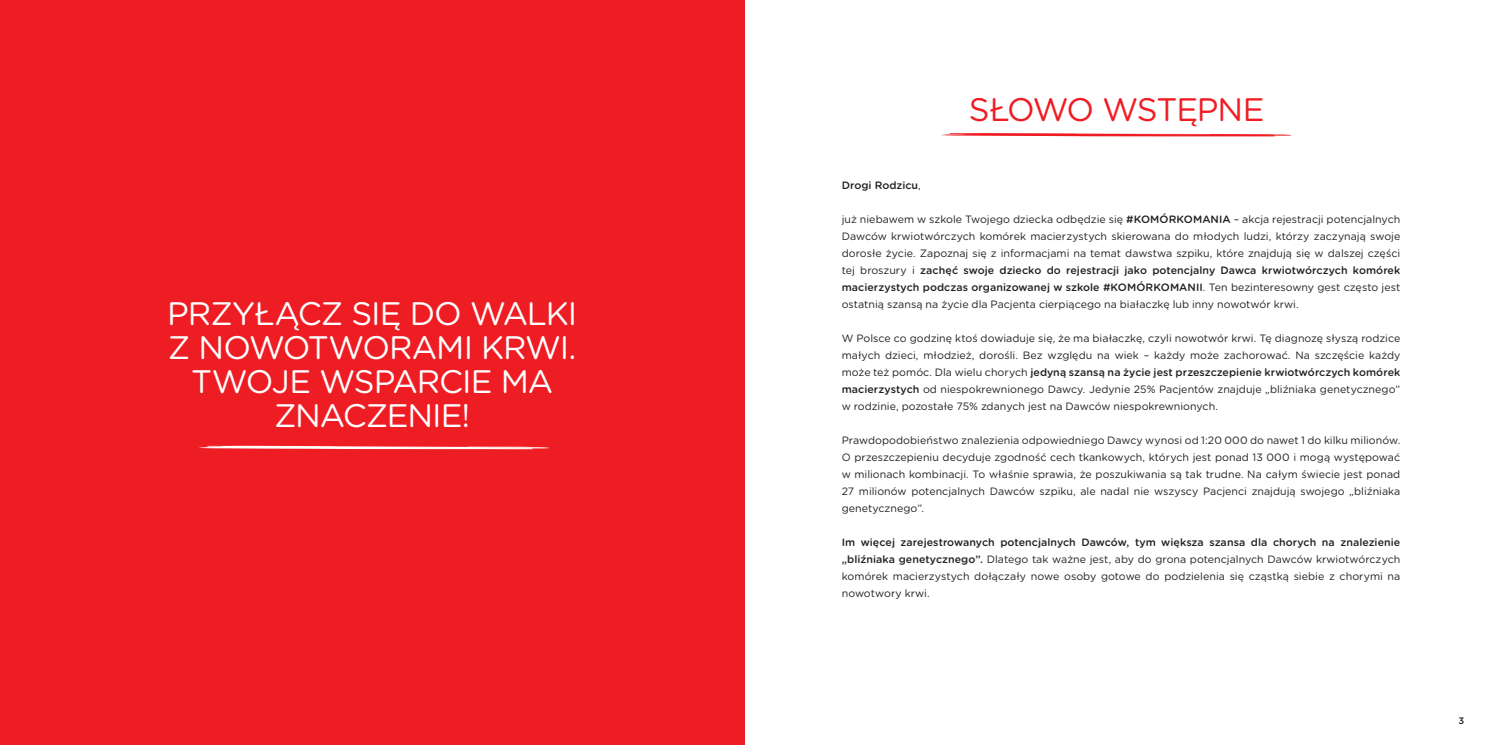
<style>
.page{position:relative;width:1489px;height:745px;background:#fff}
.page>*{position:absolute;margin:0;border:0;box-sizing:border-box;transform-origin:0 0}
.t1{font:32.5px/34px "Gotham Rounded";letter-spacing:-.04em;color:#fff;text-align:center}
.t2{font:32.5px "Gotham Rounded";letter-spacing:-.035em;color:#ee1d23}
.t3{font:10.62px/17px "Gotham Rounded";color:#231f20;text-align:justify}
.t4{font:500 10.62px "Gotham Rounded";letter-spacing:.005em;color:#231f20}
.t5{font:500 9.38px "Gotham Rounded";color:#231f20}
.s1{font-weight:400}
.s2{font-weight:500}
</style>
<div class="page">
<div style="left:0;top:0;width:744px;height:744px;background:#ee1d23"></div>
<svg style="left:941px;top:133px;width:351px;height:3px"></svg>
<svg style="left:199px;top:445px;width:350px;height:4px"></svg>
<h1 class="t1" style="left:167px;top:294px;width:411px">PRZYŁĄCZ SIĘ DO WALKI<br>Z NOWOTWORAMI KRWI.<br>TWOJE WSPARCIE MA<br>ZNACZENIE!</h1>
<h1 class="t2" style="left:968px;top:87px;width:297px">SŁOWO WSTĘPNE</h1>
<p class="t4" style="left:841px;top:177px;width:81px">Drogi Rodzicu<span class="s1">,</span></p>
<p class="t3" style="left:841px;top:210px;width:560px">już niebawem w szkole Twojego dziecka odbędzie się <span class="s2">#KOMÓRKOMANIA</span> – akcja rejestracji potencjalnych Dawców krwiotwórczych komórek macierzystych skierowana do młodych ludzi, którzy zaczynają swoje dorosłe życie. Zapoznaj się z informacjami na temat dawstwa szpiku, które znajdują się w dalszej części tej broszury i <span class="s2">zachęć swoje dziecko do rejestracji jako potencjalny Dawca krwiotwórczych komórek macierzystych podczas organizowanej w szkole #KOMÓRKOMANII</span>. Ten bezinteresowny gest często jest ostatnią szansą na życie dla Pacjenta cierpiącego na białaczkę lub inny nowotwór krwi.</p>
<p class="t3" style="left:841px;top:329px;width:560px">W Polsce co godzinę ktoś dowiaduje się, że ma białaczkę, czyli nowotwór krwi. Tę diagnozę słyszą rodzice małych dzieci, młodzież, dorośli. Bez względu na wiek – każdy może zachorować. Na szczęście każdy może też pomóc. Dla wielu chorych <span class="s2">jedyną szansą na życie jest przeszczepienie krwiotwórczych komórek macierzystych</span> od niespokrewnionego Dawcy. Jedynie 25% Pacjentów znajduje „bliźniaka genetycznego” w rodzinie, pozostałe 75% zdanych jest na Dawców niespokrewnionych.</p>
<p class="t3" style="left:841px;top:431px;width:560px">Prawdopodobieństwo znalezienia odpowiedniego Dawcy wynosi od 1:20 000 do nawet 1 do kilku milionów.<br>O przeszczepieniu decyduje zgodność cech tkankowych, których jest ponad 13 000 i mogą występować w milionach kombinacji. To właśnie sprawia, że poszukiwania są tak trudne. Na całym świecie jest ponad 27 milionów potencjalnych Dawców szpiku, ale nadal nie wszyscy Pacjenci znajdują swojego „bliźniaka genetycznego”.</p>
<p class="t3" style="left:841px;top:533px;width:560px"><span class="s2">Im więcej zarejestrowanych potencjalnych Dawców, tym większa szansa dla chorych na znalezienie „bliźniaka genetycznego”.</span> Dlatego tak ważne jest, aby do grona potencjalnych Dawców krwiotwórczych komórek macierzystych dołączały nowe osoby gotowe do podzielenia się cząstką siebie z chorymi na nowotwory krwi.</p>
<p class="t5" style="left:1458px;top:713px;width:7px">3</p>
</div>
